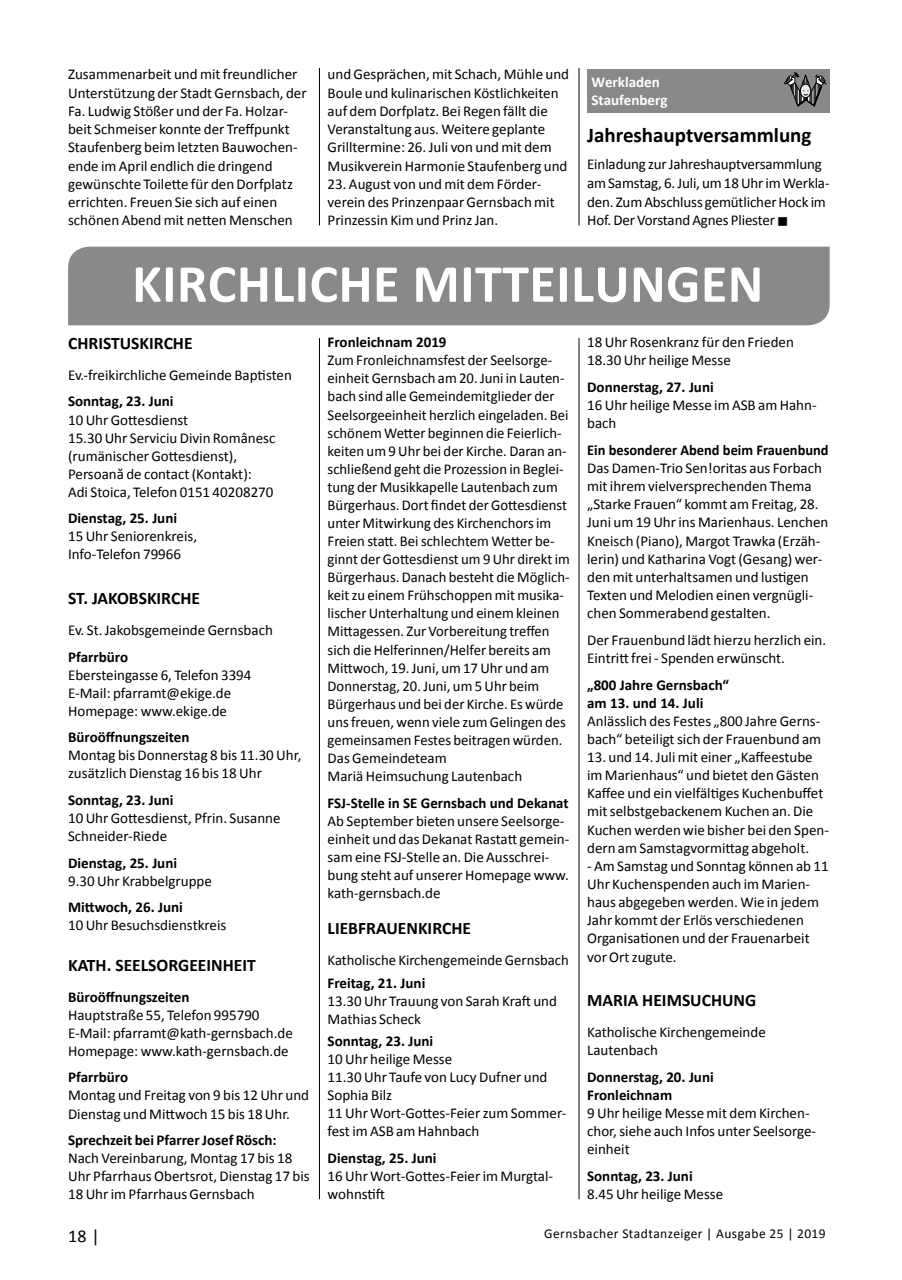
<style>
.page{position:relative;width:902px;height:1280px;background:#fff}
.page>*{position:absolute;margin:0;border:0;box-sizing:border-box;transform-origin:0 0}
.t1{font:700 54px "Calibri";letter-spacing:.01em;color:#fff}
.t2{font:700 21px "Calibri";color:#000}
.t3{font:18px "Calibri";color:#000}
.t4{font:700 17.55px "Calibri";color:#000}
.t5{font:15px/18.1px "Calibri";color:#000}
.t6{font:700 15px/18.1px "Calibri";color:#000}
.t7{font:700 15px "Calibri";color:#000;scale:.96 1}
.t8{font:700 15px/18px "Calibri";color:#fff}
.t9{font:13.5px "Calibri";letter-spacing:.025em;color:#000}
</style>
<div class="page">
<hr style="left:578px;top:68px;width:1px;height:157px;background:#000">
<hr style="left:319px;top:68px;width:1px;height:157px;background:#000">
<hr style="left:578px;top:338px;width:1px;height:861px;background:#000">
<hr style="left:319px;top:338px;width:1px;height:861px;background:#000">
<div style="left:587px;top:70px;width:242px;height:43px;background:#8a8989"></div>
<svg style="left:784px;top:72px;width:43px;height:35px"></svg>
<div style="left:68px;top:247px;width:761px;height:78px;background:#8a8989"></div>
<p class="t5" style="left:68px;top:65px;width:240px">Zusammenarbeit und mit freundlicher Unterstützung der Stadt Gernsbach, der Fa. Ludwig Stößer und der Fa. Holzar&shy;beit Schmeiser konnte der Treffpunkt Staufenberg beim letzten Bauwochen&shy;ende im April endlich die dringend gewünschte Toilette für den Dorfplatz errichten. Freuen Sie sich auf einen schönen Abend mit netten Menschen</p>
<p class="t5" style="left:327px;top:65px;width:243px">und Gesprächen, mit Schach, Mühle und Boule und kulinarischen Köstlichkeiten auf dem Dorfplatz. Bei Regen fällt die Veranstaltung aus. Weitere geplante Grilltermine: 26. Juli von und mit dem Musikverein Harmonie Staufenberg und</p>
<p class="t8" style="left:591px;top:73px;width:78px">Werkladen<br>Staufenberg</p>
<h2 class="t2" style="left:587px;top:122px;width:226px">Jahreshauptversammlung</h2>
<p class="t5" style="left:587px;top:155px;width:244px;line-height:18.6px">Einladung zur Jahreshauptversammlung am Samstag, 6. Juli, um 18 Uhr im Werkla&shy;den. Zum Abschluss gemütlicher Hock im Hof. Der Vorstand Agnes Pliester ■</p>
<h1 class="t1" style="left:132px;top:249px;width:632px">KIRCHLICHE MITTEILUNGEN</h1>
<p class="t4" style="left:68px;top:332px;width:126px">CHRISTUSKIRCHE</p>
<p class="t5" style="left:68px;top:366px;width:225px">Ev.-freikirchliche Gemeinde Baptisten</p>
<p class="t6" style="left:68px;top:392px;width:107px">Sonntag, 23. Juni</p>
<p class="t5" style="left:68px;top:411px;width:209px">10 Uhr Gottesdienst<br>15.30 Uhr Serviciu Divin Românesc (rumänischer Gottesdienst),<br>Persoană de contact (Kontakt):<br>Adi Stoica, Telefon 0151 40208270</p>
<p class="t6" style="left:68px;top:509px;width:110px">Dienstag, 25. Juni</p>
<p class="t5" style="left:68px;top:527px;width:131px">15 Uhr Seniorenkreis,<br>Info-Telefon 79966</p>
<p class="t4" style="left:68px;top:587px;width:133px">ST. JAKOBSKIRCHE</p>
<p class="t5" style="left:68px;top:621px;width:206px">Ev. St. Jakobsgemeinde Gernsbach</p>
<p class="t6" style="left:68px;top:647px;width:61px">Pfarrbüro</p>
<p class="t5" style="left:68px;top:666px;width:185px">Ebersteingasse 6, Telefon 3394<br>E-Mail: pfarramt@ekige.de<br>Homepage: www.ekige.de</p>
<p class="t6" style="left:68px;top:728px;width:123px">Büroöffnungszeiten</p>
<p class="t5" style="left:68px;top:746px;width:235px">Montag bis Donnerstag 8 bis 11.30 Uhr, zusätzlich Dienstag 16 bis 18 Uhr</p>
<p class="t6" style="left:68px;top:791px;width:107px">Sonntag, 23. Juni</p>
<p class="t5" style="left:68px;top:809px;width:214px">10 Uhr Gottesdienst, Pfrin. Susanne<br>Schneider-Riede</p>
<p class="t6" style="left:68px;top:853px;width:110px">Dienstag, 25. Juni</p>
<p class="t5" style="left:68px;top:872px;width:145px">9.30 Uhr Krabbelgruppe</p>
<p class="t6" style="left:68px;top:898px;width:116px">Mittwoch, 26. Juni</p>
<p class="t5" style="left:68px;top:916px;width:160px">10 Uhr Besuchsdienstkreis</p>
<p class="t4" style="left:68px;top:954px;width:189px">KATH. SEELSORGEEINHEIT</p>
<p class="t6" style="left:68px;top:987px;width:123px">Büroöffnungszeiten</p>
<p class="t5" style="left:68px;top:1006px;width:226px">Hauptstraße 55, Telefon 995790<br>E-Mail: pfarramt@kath-gernsbach.de<br>Homepage: www.kath-gernsbach.de</p>
<p class="t6" style="left:68px;top:1068px;width:61px">Pfarrbüro</p>
<p class="t5" style="left:68px;top:1086px;width:242px">Montag und Freitag von 9 bis 12 Uhr und<br>Dienstag und Mittwoch 15 bis 18 Uhr.</p>
<p class="t6" style="left:68px;top:1131px;width:210px">Sprechzeit bei Pfarrer Josef Rösch:</p>
<p class="t5" style="left:68px;top:1149px;width:243px">Nach Vereinbarung, Montag 17 bis 18<br>Uhr Pfarrhaus Obertsrot, Dienstag 17 bis<br>18 Uhr im Pfarrhaus Gernsbach</p>
<p class="t5" style="left:327px;top:175px;width:228px">23. August von und mit dem Förder&shy;verein des Prinzenpaar Gernsbach mit<br>Prinzessin Kim und Prinz Jan.</p>
<p class="t5" style="left:587px;top:333px;width:208px">18 Uhr Rosenkranz für den Frieden<br>18.30 Uhr heilige Messe</p>
<p class="t6" style="left:587px;top:378px;width:128px">Donnerstag, 27. Juni</p>
<p class="t5" style="left:587px;top:396px;width:231px">16 Uhr heilige Messe im ASB am Hahn&shy;bach</p>
<p class="t7" style="left:587px;top:440px;width:253px">Ein besonderer Abend beim Frauenbund</p>
<p class="t5" style="left:587px;top:459px;width:243px">Das Damen-Trio Sen!oritas aus Forbach mit ihrem vielversprechenden Thema „Starke Frauen“ kommt am Freitag, 28.<br>Juni um 19 Uhr ins Marienhaus. Lenchen Kneisch (Piano), Margot Trawka (Erzäh&shy;lerin) und Katharina Vogt (Gesang) wer&shy;den mit unterhaltsamen und lustigen Texten und Melodien einen vergnügli&shy;chen Sommerabend gestalten.</p>
<p class="t5" style="left:587px;top:631px;width:240px">Der Frauenbund lädt hierzu herzlich ein.<br>Eintritt frei - Spenden erwünscht.</p>
<p class="t6" style="left:587px;top:675px;width:143px">„800 Jahre Gernsbach“ am 13. und 14. Juli</p>
<p class="t5" style="left:587px;top:712px;width:235px">Anlässlich des Festes „800 Jahre Gerns&shy;bach“ beteiligt sich der Frauenbund am</p>
<p class="t5" style="left:587px;top:748px;width:243px">13. und 14. Juli mit einer „Kaffeestube im Marienhaus“ und bietet den Gästen Kaffee und ein vielfältiges Kuchenbuffet mit selbstgebackenem Kuchen an. Die Kuchen werden wie bisher bei den Spen&shy;dern am Samstagvormittag abgeholt.</p>
<p class="t5" style="left:587px;top:857px;width:243px">- Am Samstag und Sonntag können ab 11<br>Uhr Kuchenspenden auch im Marien&shy;haus abgegeben werden. Wie in jedem<br>Jahr kommt der Erlös verschiedenen<br>Organisationen und der Frauenarbeit vor Ort zugute.</p>
<p class="t4" style="left:587px;top:989px;width:171px">MARIA HEIMSUCHUNG</p>
<p class="t5" style="left:587px;top:1023px;width:180px">Katholische Kirchengemeinde<br>Lautenbach</p>
<p class="t6" style="left:587px;top:1068px;width:128px">Donnerstag, 20. Juni<br>Fronleichnam</p>
<p class="t5" style="left:587px;top:1104px;width:230px">9 Uhr heilige Messe mit dem Kirchen&shy;chor, siehe auch Infos unter Seelsorge&shy;einheit</p>
<p class="t6" style="left:587px;top:1167px;width:107px">Sonntag, 23. Juni</p>
<p class="t5" style="left:587px;top:1185px;width:138px">8.45 Uhr heilige Messe</p>
<p class="t6" style="left:327px;top:333px;width:120px">Fronleichnam 2019</p>
<p class="t5" style="left:327px;top:351px;width:244px">Zum Fronleichnamsfest der Seelsorge&shy;einheit Gernsbach am 20. Juni in Lauten&shy;bach sind alle Gemeindemitglieder der Seelsorgeeinheit herzlich eingeladen. Bei schönem Wetter beginnen die Feierlich&shy;keiten um 9 Uhr bei der Kirche. Daran an&shy;schließend geht die Prozession in Beglei&shy;tung der Musikkapelle Lautenbach zum Bürgerhaus. Dort findet der Gottesdienst unter Mitwirkung des Kirchenchors im Freien statt. Bei schlechtem Wetter be&shy;ginnt der Gottesdienst um 9 Uhr direkt im Bürgerhaus. Danach besteht die Möglich&shy;keit zu einem Frühschoppen mit musika&shy;lischer Unterhaltung und einem kleinen Mittagessen. Zur Vorbereitung treffen sich die Helferinnen/Helfer bereits am Mittwoch, 19. Juni, um 17 Uhr und am Donnerstag, 20. Juni, um 5 Uhr beim Bürgerhaus und bei der Kirche. Es würde uns freuen, wenn viele zum Gelingen des gemeinsamen Festes beitragen würden.<br>Das Gemeindeteam<br>Mariä Heimsuchung Lautenbach</p>
<p class="t6" style="left:327px;top:794px;width:242px">FSJ-Stelle in SE Gernsbach und Dekanat</p>
<p class="t5" style="left:327px;top:812px;width:243px">Ab September bieten unsere Seelsorge&shy;einheit und das Dekanat Rastatt gemein&shy;sam eine FSJ-Stelle an. Die Ausschrei&shy;bung steht auf unserer Homepage www. kath-gernsbach.de</p>
<p class="t4" style="left:327px;top:917px;width:145px">LIEBFRAUENKIRCHE</p>
<p class="t5" style="left:327px;top:951px;width:243px">Katholische Kirchengemeinde Gernsbach</p>
<p class="t6" style="left:327px;top:973px;width:99px">Freitag, 21. Juni</p>
<p class="t5" style="left:327px;top:992px;width:231px">13.30 Uhr Trauung von Sarah Kraft und<br>Mathias Scheck</p>
<p class="t6" style="left:327px;top:1032px;width:107px">Sonntag, 23. Juni</p>
<p class="t5" style="left:327px;top:1050px;width:240px">10 Uhr heilige Messe<br>11.30 Uhr Taufe von Lucy Dufner und<br>Sophia Bilz<br>11 Uhr Wort-Gottes-Feier zum Sommer&shy;fest im ASB am Hahnbach</p>
<p class="t6" style="left:327px;top:1149px;width:110px">Dienstag, 25. Juni</p>
<p class="t5" style="left:327px;top:1167px;width:227px">16 Uhr Wort-Gottes-Feier im Murgtal&shy;wohnstift</p>
<p class="t3" style="left:68px;top:1224px;width:33px">18 |</p>
<p class="t9" style="left:544px;top:1225px;width:283px">Gernsbacher Stadtanzeiger | Ausgabe 25 | 2019</p>
</div>
